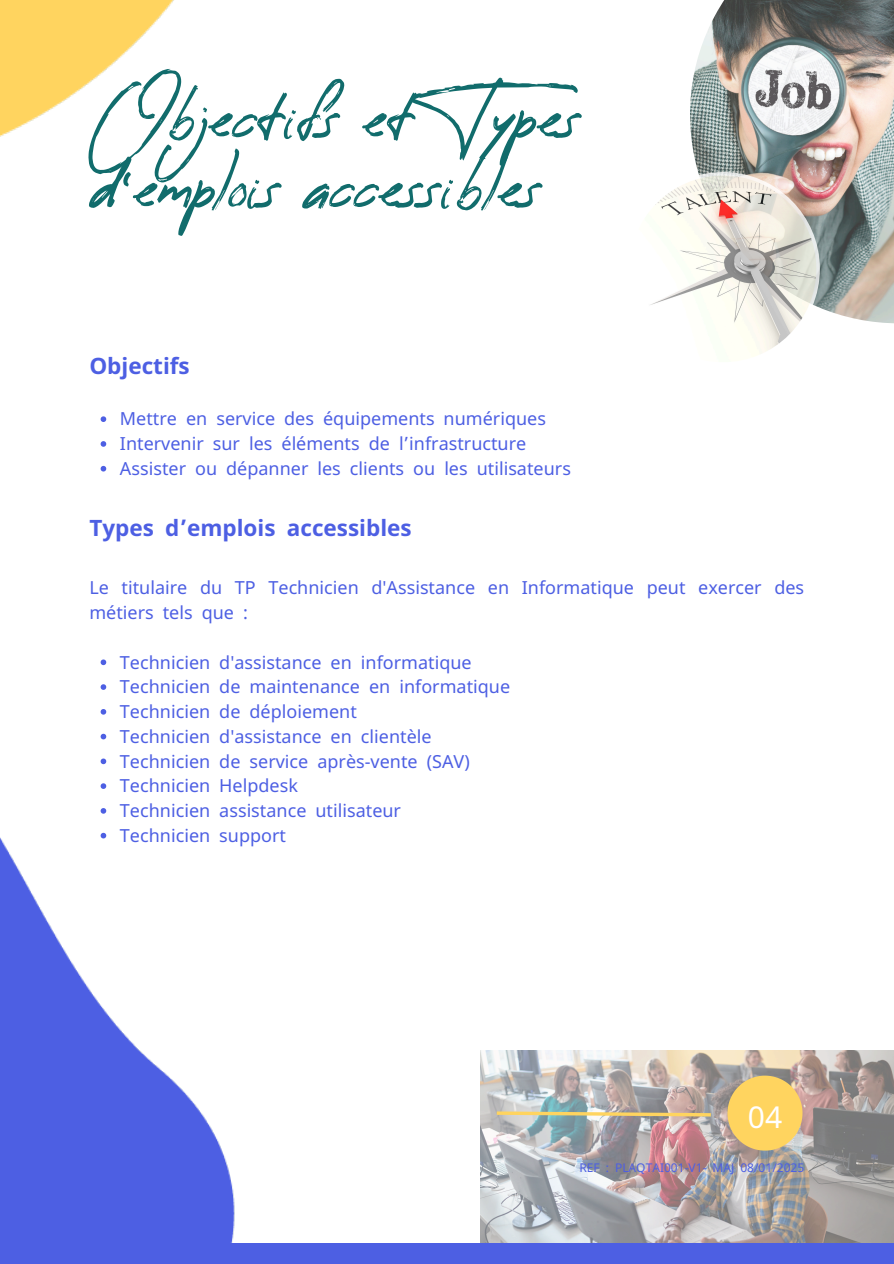
<style>
.page{position:relative;width:894px;height:1264px;background:#fff}
.page>*{position:absolute;margin:0;border:0;box-sizing:border-box;transform-origin:0 0}
.t1{font:54px/69.8px "Reey";color:#116c6c}
.t2{font:30px "Noto Sans";color:#fff}
.t3{font:700 22.5px "Noto Sans";color:#4d5fe3}
.t4{font:18px/24.8px "Noto Sans";color:#4d5fe3}
.t5{font:12px "Noto Sans";color:#4d5fe3}
.s1{font-family:"Noto Sans Gurmukhi"}
</style>
<div class="page">
<img style="left:0;top:760px;width:235px;height:483px">
<img style="left:480px;top:1050px;width:413px;height:193px">
<svg style="left:493px;top:1109px;width:221px;height:9px;background:#c8bd94"></svg>
<svg style="left:727px;top:1075px;width:75px;height:75px;background:#edc96d"></svg>
<svg style="left:101px;top:416px;width:5px;height:6px"></svg>
<svg style="left:101px;top:441px;width:5px;height:6px"></svg>
<svg style="left:101px;top:466px;width:5px;height:5px"></svg>
<svg style="left:101px;top:659px;width:5px;height:6px"></svg>
<svg style="left:101px;top:684px;width:5px;height:6px"></svg>
<svg style="left:101px;top:709px;width:5px;height:5px"></svg>
<svg style="left:101px;top:733px;width:5px;height:6px"></svg>
<svg style="left:101px;top:758px;width:5px;height:6px"></svg>
<svg style="left:101px;top:783px;width:5px;height:6px"></svg>
<svg style="left:101px;top:808px;width:5px;height:5px"></svg>
<svg style="left:101px;top:832px;width:5px;height:6px"></svg>
<div style="left:0;top:1243px;width:893px;height:20px;background:#4d5fe3"></div>
<img style="left:0;top:0;width:174px;height:137px">
<img style="left:690px;top:0;width:203px;height:324px">
<svg style="left:650px;top:172px;width:169px;height:185px"></svg>
<p class="t1" style="left:89px;top:86px;width:517px">Objectifs et Types d’emplois accessibles</p>
<p class="t3" style="left:89px;top:349px;width:102px">Objectifs</p>
<p class="t4" style="left:120px;top:406px;width:427px">Mettre en service des équipements numériques</p>
<h1 class="t4" style="left:120px;top:431px;width:408px">Intervenir sur les éléments de l<span class="s1">’</span>infrastructure</h1>
<p class="t4" style="left:120px;top:455px;width:452px">Assister ou dépanner les clients ou les utilisateurs</p>
<h2 class="t3" style="left:89px;top:511px;width:324px">Types d<span class="s1">’</span>emplois accessibles</h2>
<p class="t4" style="left:89px;top:575px;width:716px">Le titulaire du TP Technicien d'Assistance en Informatique peut exercer des métiers tels que :</p>
<p class="t4" style="left:120px;top:649px;width:353px">Technicien d'assistance en informatique</p>
<p class="t4" style="left:120px;top:674px;width:391px">Technicien de maintenance en informatique</p>
<h2 class="t4" style="left:120px;top:698px;width:238px">Technicien de déploiement</h2>
<h3 class="t4" style="left:120px;top:723px;width:313px">Technicien d'assistance en clientèle</h3>
<p class="t4" style="left:120px;top:748px;width:351px">Technicien de service après-vente (SAV)</p>
<p class="t4" style="left:120px;top:773px;width:179px">Technicien Helpdesk</p>
<p class="t4" style="left:120px;top:797px;width:282px">Technicien assistance utilisateur</p>
<p class="t4" style="left:120px;top:822px;width:167px">Technicien support</p>
<p class="t2" style="left:747px;top:1095px;width:36px">04</p>
<p class="t5" style="left:579px;top:1158px;width:156px">REF : PLAQTAI001-V1- MAJ</p>
<p class="t5" style="left:740px;top:1158px;width:65px">08/01/2025</p>
</div>
